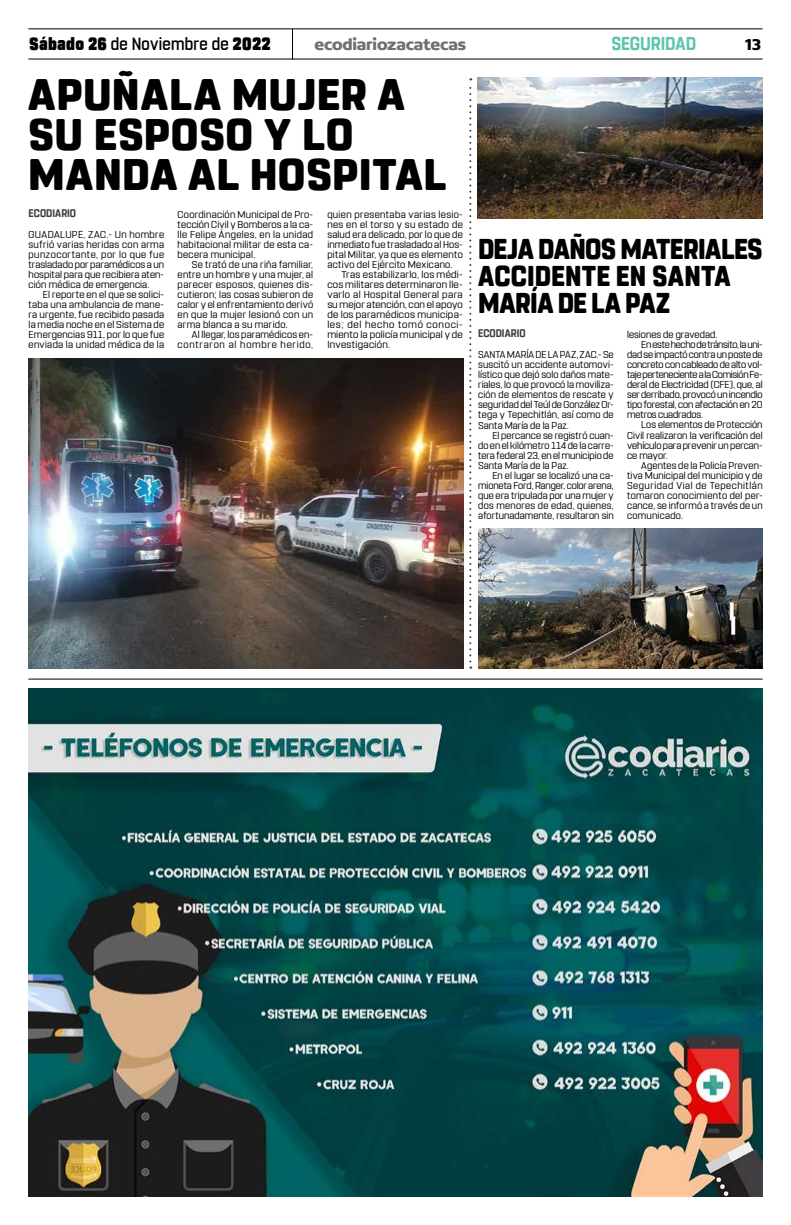
<style>
.page{position:relative;width:791px;height:1225px;background:#fff}
.page>*{position:absolute;margin:0;border:0;box-sizing:border-box;transform-origin:0 0}
.t1{font:800 44px/40px "Rohn Rounded";letter-spacing:.01em;color:#000}
.t2{font:800 28.6px/27px "Rohn Rounded";letter-spacing:-.015em;color:#000;scale:.91 1}
.t3{font:700 18.6px "Rohn Rounded";letter-spacing:-.01em;color:#5ec4af;scale:.91 1}
.t4{font:500 17.6px "Rohn Rounded";letter-spacing:.015em;color:#000;scale:.91 1}
.t5{font:700 16.9px "Concord";letter-spacing:-.01em;color:#706f6f}
.t6{font:700 16.9px "Concord";color:#000}
.t7{font:700 11px "Rohn Rounded";letter-spacing:.005em;color:#3d3d3d;scale:.91 1}
.t8{font:10px/10px "Rohn Rounded";letter-spacing:.01em;color:#000;text-align:justify}
.t9{font:10px/10px "Rohn Rounded";letter-spacing:.01em;color:#000;text-align:justify;scale:1.04 1}
.t10{font:10px "Rohn Rounded";letter-spacing:-.015em;color:#000}
.t11{font:10px "Rohn Rounded";letter-spacing:-.01em;color:#000}
.t12{font:10px/10px "Rohn Rounded";letter-spacing:.045em;color:#000;text-align:right}
.t13{font:10px "Rohn Rounded";letter-spacing:-.03em;color:#000}
.t14{font:10px "Rohn Rounded";letter-spacing:-.025em;color:#000}
.t15{font:10px "Rohn Rounded";letter-spacing:.05em;color:#000}
.t16{font:10px "Rohn Rounded";letter-spacing:.03em;color:#000}
.s1{font-weight:900}
</style>
<div class="page">
<hr style="left:28px;top:28px;width:735px;height:1px;background:#000">
<hr style="left:28px;top:59px;width:735px;height:1px;background:#000">
<hr style="left:292px;top:29px;width:1px;height:31px;background:#000">
<svg style="left:469px;top:78px;width:2px;height:590px"></svg>
<img style="left:28px;top:688px;width:735px;height:508px">
<hr style="left:28px;top:678px;width:735px;height:1px;background:#000">
<img style="left:28px;top:358px;width:435px;height:310px">
<img style="left:478px;top:528px;width:285px;height:140px">
<img style="left:477px;top:77px;width:286px;height:141px">
<h3 class="t4" style="left:29px;top:33px;width:267px"><span class="s1">Sábado 26</span> de Noviembre de <span class="s1">2022</span></h3>
<h3 class="t5" style="left:314px;top:34px;width:153px">ecodiariozacatecas</h3>
<h3 class="t3" style="left:611px;top:32px;width:95px">SEGURIDAD</h3>
<h3 class="t6" style="left:745px;top:34px;width:18px">13</h3>
<h1 class="t1" style="left:28px;top:75px;width:420px">APUÑALA MUJER A<br>SU ESPOSO Y LO<br>MANDA AL HOSPITAL</h1>
<p class="t7" style="left:29px;top:206px;width:54px">ECODIARIO</p>
<p class="t8" style="left:178px;top:210px;width:137px">Coordinación Municipal de Pro&shy;tección Civil y Bomberos a la ca&shy;lle Felipe Ángeles, en la unidad habitacional militar de esta ca&shy;becera municipal.</p>
<p class="t8" style="left:178px;top:260px;width:137px;text-indent:14px">Se trató de una riña familiar, entre un hombre y una mujer, al parecer esposos, quienes dis&shy;cutieron; las cosas subieron de calor y el enfrentamiento derivó en que la mujer lesionó con un arma blanca a su marido.</p>
<p class="t12" style="left:178px;top:330px;width:137px">Al llegar, los paramédicos en&shy;contraron al hombre herido,</p>
<p class="t8" style="left:29px;top:230px;width:137px">GUADALUPE, ZAC.- Un hombre sufrió varias heridas con arma punzocortante, por lo que fue trasladado por paramédicos a un hospital para que recibiera aten&shy;ción médica de emergencia.</p>
<p class="t8" style="left:29px;top:290px;width:137px;text-indent:14px">El reporte en el que se solici&shy;taba una ambulancia de mane&shy;ra urgente, fue recibido pasada la media noche en el Sistema de Emergencias 911, por lo que fue enviada la unidad médica de la</p>
<p class="t8" style="left:327px;top:210px;width:137px">quien presentaba varias lesio&shy;nes en el torso y su estado de salud era delicado, por lo que de inmediato fue trasladado al Hos&shy;pital Militar, ya que es elemento activo del Ejército Mexicano.</p>
<p class="t9" style="left:327px;top:270px;width:132px;text-indent:14px">Tras estabilizarlo, los médi&shy;cos militares determinaron lle&shy;varlo al Hospital General para su mejor atención, con el apoyo de los paramédicos municipa&shy;les; del hecho tomó conoci&shy;miento la policía municipal y de Investigación.</p>
<h2 class="t2" style="left:478px;top:236px;width:314px">DEJA DAÑOS MATERIALES<br>ACCIDENTE EN SANTA<br>MARÍA DE LA PAZ</h2>
<p class="t8" style="left:478px;top:350px;width:137px">SANTA MARÍA DE LA PAZ, ZAC.- Se suscitó un accidente automovi&shy;lístico que dejó solo daños mate&shy;riales, lo que provocó la moviliza&shy;ción de elementos de rescate y seguridad del Teúl de González Or&shy;tega y Tepechitlán, así como de Santa María de la Paz.</p>
<p class="t8" style="left:478px;top:430px;width:137px;text-indent:14px">El percance se registró cuan&shy;do en el kilómetro 114 de la carre&shy;tera federal 23, en el municipio de Santa María de la Paz.</p>
<p class="t8" style="left:478px;top:470px;width:137px;text-indent:14px">En el lugar se localizó una ca&shy;mioneta Ford, Ranger, color arena, que era tripulada por una mujer y dos menores de edad, quienes, afortunadamente, resultaron sin</p>
<p class="t7" style="left:478px;top:326px;width:54px">ECODIARIO</p>
<p class="t8" style="left:627px;top:330px;width:92px">lesiones de gravedad.</p>
<p class="t14" style="left:641px;top:339px;width:123px">En este hecho de tránsito, la uni-</p>
<p class="t10" style="left:627px;top:349px;width:137px">dad se impactó contra un poste de</p>
<p class="t10" style="left:627px;top:359px;width:137px">concreto con cableado de alto vol-</p>
<p class="t13" style="left:627px;top:369px;width:137px">taje perteneciente a la Comisión Fe-</p>
<p class="t11" style="left:627px;top:379px;width:137px">deral de Electricidad (CFE), que, al</p>
<p class="t10" style="left:627px;top:389px;width:137px">ser derribado, provocó un incendio</p>
<p class="t11" style="left:627px;top:399px;width:137px">tipo forestal, con afectación en 20</p>
<p class="t10" style="left:627px;top:409px;width:77px">metros cuadrados.</p>
<p class="t8" style="left:641px;top:420px;width:123px">Los elementos de Protección</p>
<p class="t8" style="left:627px;top:430px;width:137px">Civil realizaron la verificación del</p>
<p class="t8" style="left:627px;top:440px;width:137px">vehículo para prevenir un percan-</p>
<p class="t8" style="left:627px;top:450px;width:42px">ce mayor.</p>
<p class="t8" style="left:641px;top:460px;width:123px">Agentes de la Policía Preven-</p>
<p class="t8" style="left:627px;top:470px;width:137px">tiva Municipal del municipio y de</p>
<p class="t15" style="left:627px;top:479px;width:137px">Seguridad Vial de Tepechitlán</p>
<p class="t16" style="left:627px;top:489px;width:137px">tomaron conocimiento del per-</p>
<p class="t8" style="left:627px;top:500px;width:137px">cance, se informó a través de un</p>
<p class="t8" style="left:627px;top:510px;width:57px">comunicado.</p>
</div>
